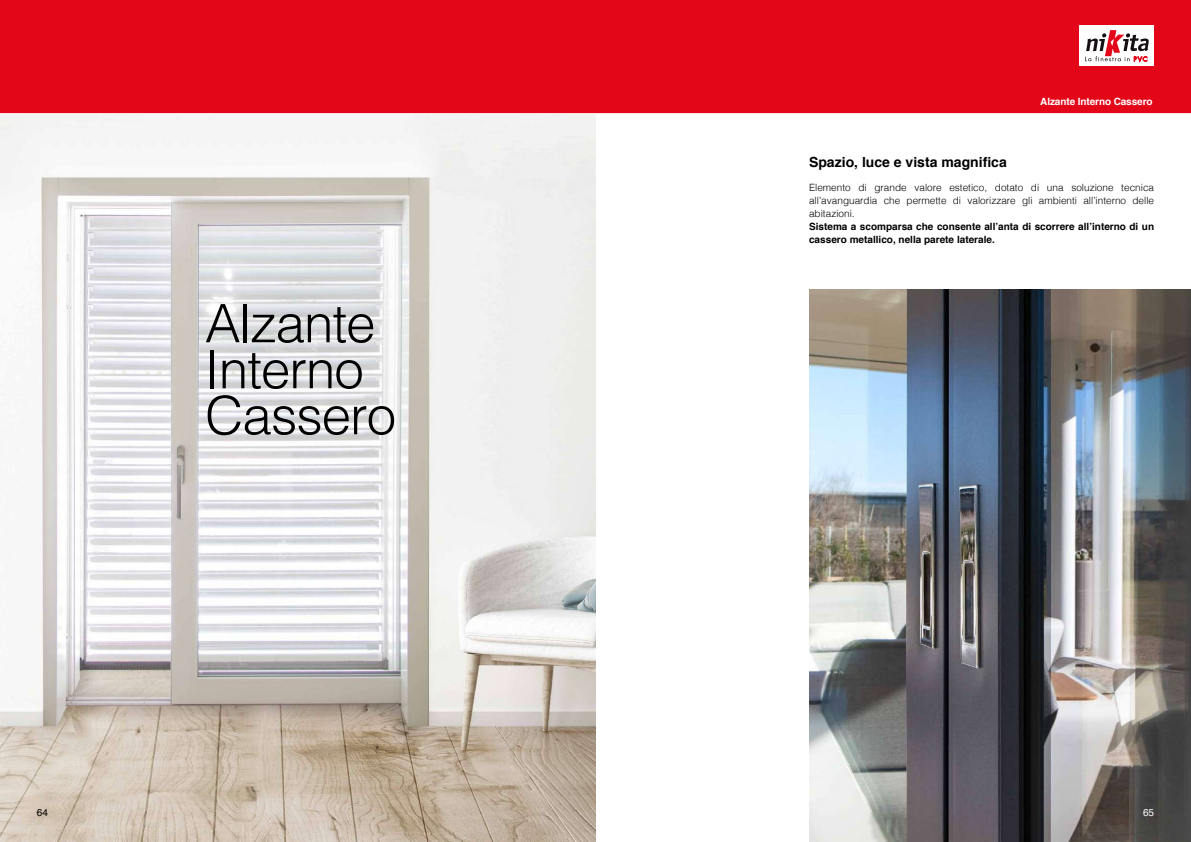
<style>
.page{position:relative;width:1191px;height:842px;background:#fff}
.page>*{position:absolute;margin:0;border:0;box-sizing:border-box;transform-origin:0 0}
.t1{font:300 53px/46px "Helvetica";letter-spacing:-.02em;color:#000}
.t2{font:700 14px "Helvetica";color:#000}
.t3{font:300 10px/13px "Helvetica";color:#000;text-align:justify}
.t4{font:700 10px/13px "Helvetica";color:#000}
.t5{font:700 10px "Helvetica";letter-spacing:-.01em;color:#fff}
.t6{font:10px "Helvetica";color:#000}
.t7{font:10px "Helvetica";color:#fff}
</style>
<div class="page">
<img style="left:0;top:114px;width:595px;height:728px">
<div style="left:0;top:0;width:1191px;height:114px;background:#e30518"></div>
<div style="left:1079px;top:26px;width:75px;height:40px;background:#fff"></div>
<svg style="left:1085px;top:13px;width:64px;height:50px"></svg>
<img style="left:809px;top:289px;width:382px;height:553px">
<p class="t5" style="left:1040px;top:94px;width:114px">Alzante Interno Cassero</p>
<h1 class="t1" style="left:205px;top:297px;width:192px">Alzante<br>Interno<br>Cassero</h1>
<h2 class="t2" style="left:809px;top:151px;width:199px">Spazio, luce e vista magnifica</h2>
<p class="t3" style="left:809px;top:181px;width:346px">Elemento di grande valore estetico, dotato di una soluzione tecnica all’avanguardia che permette di valorizzare gli ambienti all’interno delle abitazioni.</p>
<p class="t4" style="left:809px;top:220px;width:346px">Sistema a scomparsa che consente all’anta di scorrere all’interno di un cassero metallico, nella parete laterale.</p>
<p class="t6" style="left:37px;top:805px;width:13px">64</p>
<p class="t7" style="left:1143px;top:805px;width:13px">65</p>
</div>
